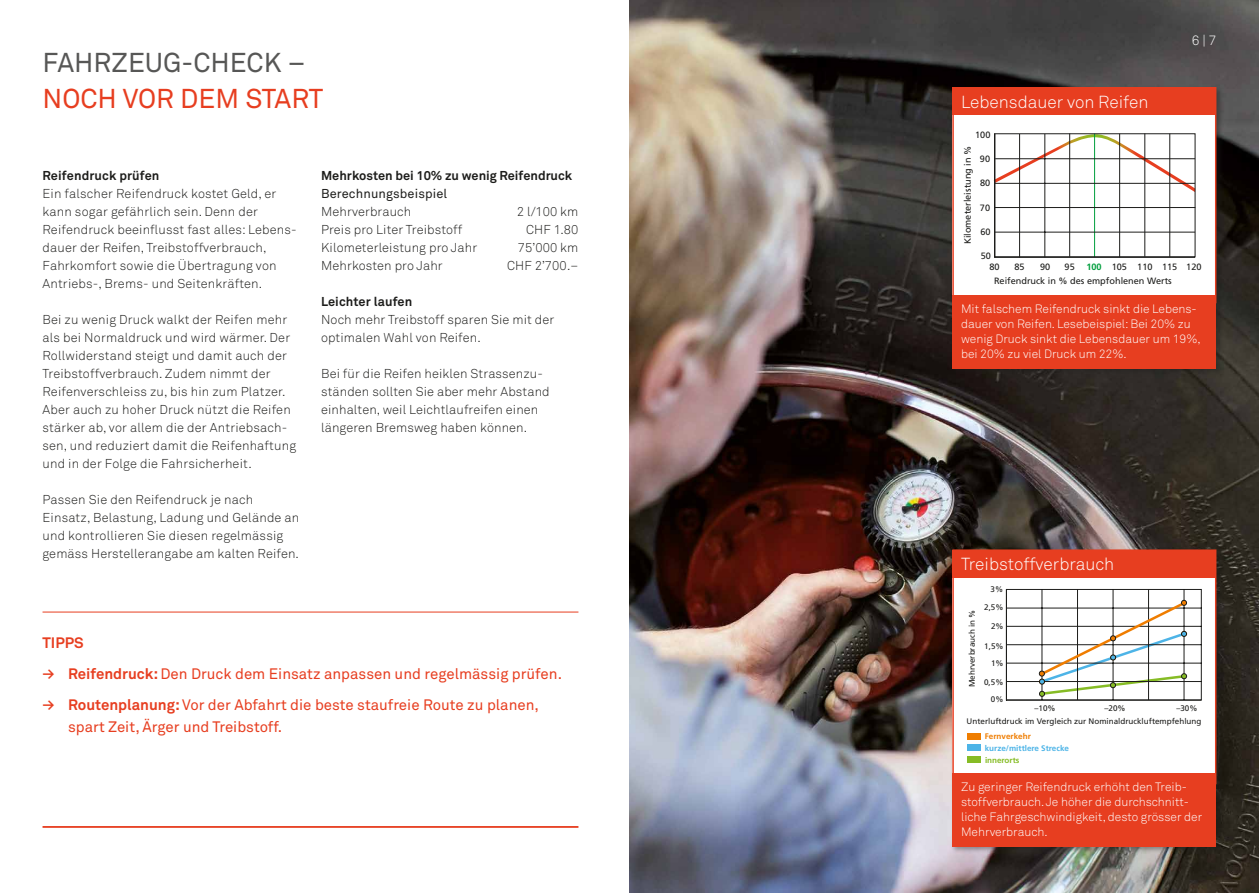
<style>
.page{position:relative;width:1259px;height:893px;background:#fff}
.page>*{position:absolute;margin:0;border:0;box-sizing:border-box;transform-origin:0 0}
.t1{font:27px "Akkurat";color:#575756}
.t2{font:27px "Akkurat";color:#e73e20}
.t3{font:300 17.25px "Akkurat";color:#fff}
.t4{font:15px/31px "Akkurat";color:#e73e20}
.t5{font:300 13.5px "Akkurat";color:#fff}
.t6{font:300 12.75px/18px "Akkurat";letter-spacing:.01em;color:#1d1d1b}
.t7{font:700 12.75px "Akkurat";color:#1d1d1b}
.t8{font:12.75px "Akkurat";letter-spacing:.01em;color:#1d1d1b}
.t9{font:300 12px/15px "Akkurat";color:#fff}
.t10{font:9.15px/14.2px "Frutiger";color:#1d1d1b}
.t11{font:8.1px/17.1px "Frutiger";color:#1d1d1b;text-align:right}
.t12{font:700 8.1px "Frutiger";color:#4db4e7}
.t13{font:700 8.1px "Frutiger";color:#ef7d00}
.t14{font:700 8.1px "Frutiger";color:#86bc25}
.s1{font-weight:700}
.s2{font-weight:700;color:#009e3d}
</style>
<div class="page">
<img style="left:629px;top:0;width:630px;height:893px">
<hr style="left:43px;top:612px;width:535px;height:1px;background:#e73e20">
<hr style="left:43px;top:826px;width:535px;height:2px;background:#e73e20">
<div style="left:950px;top:85px;width:274px;height:291px;background:#1d1d1b;opacity:.4"></div>
<div style="left:952px;top:95px;width:264px;height:215px;background:#fff"></div>
<div style="left:952px;top:87px;width:264px;height:28px;background:#e73e20"></div>
<div style="left:952px;top:87px;width:264px;height:216px;border:2px solid #e73e20"></div>
<svg style="left:993px;top:136px;width:200px;height:56px"></svg>
<hr style="left:1094px;top:134px;width:1px;height:123px;background:#009e3d">
<div style="left:994px;top:134px;width:201px;height:123px;border:1px solid #1d1d1b"></div>
<hr style="left:995px;top:158px;width:200px;height:1px;background:#1d1d1b">
<hr style="left:994px;top:183px;width:201px;height:1px;background:#1d1d1b">
<hr style="left:994px;top:207px;width:201px;height:1px;background:#1d1d1b">
<hr style="left:994px;top:232px;width:201px;height:1px;background:#1d1d1b">
<hr style="left:1044px;top:134px;width:1px;height:123px;background:#1d1d1b">
<hr style="left:994px;top:257px;width:201px;height:1px;background:#1d1d1b">
<hr style="left:1144px;top:133px;width:1px;height:124px;background:#1d1d1b">
<hr style="left:1019px;top:134px;width:1px;height:123px;background:#1d1d1b">
<hr style="left:1069px;top:133px;width:1px;height:124px;background:#1d1d1b">
<hr style="left:1119px;top:134px;width:1px;height:123px;background:#1d1d1b">
<hr style="left:1169px;top:134px;width:1px;height:123px;background:#1d1d1b">
<hr style="left:994px;top:134px;width:1px;height:123px;background:#1d1d1b">
<div style="left:952px;top:296px;width:264px;height:73px;background:#e73e20"></div>
<div style="left:950px;top:548px;width:274px;height:305px;background:#1d1d1b;opacity:.4"></div>
<div style="left:952px;top:557px;width:264px;height:231px;background:#fff"></div>
<div style="left:952px;top:550px;width:264px;height:27px;background:#e73e20"></div>
<div style="left:952px;top:549px;width:264px;height:235px;border:2px solid #e73e20"></div>
<hr style="left:1006px;top:700px;width:195px;height:1px;background:#1d1d1b">
<svg style="left:1006px;top:589px;width:195px;height:111px"></svg>
<div style="left:967px;top:733px;width:13px;height:6px;background:#ef7d00"></div>
<div style="left:967px;top:745px;width:13px;height:6px;background:#4db4e7"></div>
<div style="left:967px;top:756px;width:13px;height:7px;background:#86bc25"></div>
<div style="left:952px;top:773px;width:264px;height:73px;background:#e73e20"></div>
<h1 class="t1" style="left:43px;top:47px;width:264px">FAHRZEUG-CHECK –</h1>
<h1 class="t2" style="left:43px;top:83px;width:282px">NOCH VOR DEM START</h1>
<h2 class="t3" style="left:961px;top:91px;width:189px">Lebensdauer von Reifen</h2>
<p class="t10" style="left:975px;top:127px;width:17px">100</p>
<p class="t5" style="left:1191px;top:32px;width:26px">6 | 7</p>
<p class="t7" style="left:43px;top:167px;width:118px">Reifendruck prüfen</p>
<p class="t6" style="left:43px;top:185px;width:256px">Ein falscher Reifendruck kostet Geld, er kann sogar gefährlich sein. Denn der Reifendruck beeinflusst fast alles: Lebens&shy;dauer der Reifen, Treibstoffverbrauch, Fahrkomfort sowie die Übertragung von Antriebs-, Brems- und Seitenkräften.</p>
<p class="t6" style="left:43px;top:311px;width:255px">Bei zu wenig Druck walkt der Reifen mehr als bei Normaldruck und wird wärmer. Der Rollwiderstand steigt und damit auch der Treibstoffverbrauch. Zudem nimmt der Reifenverschleiss zu, bis hin zum Platzer.<br>Aber auch zu hoher Druck nützt die Reifen stärker ab, vor allem die der Antriebsach&shy;sen, und reduziert damit die Reifenhaftung und in der Folge die Fahrsicherheit.</p>
<p class="t6" style="left:43px;top:491px;width:258px">Passen Sie den Reifendruck je nach Einsatz, Belastung, Ladung und Gelände an und kontrollieren Sie diesen regelmässig gemäss Herstellerangabe am kalten Reifen.</p>
<p class="t7" style="left:321px;top:168px;width:252px">Mehrkosten bei 10% zu wenig Reifendruck</p>
<p class="t8" style="left:321px;top:186px;width:128px">Berechnungsbeispiel</p>
<p class="t6" style="left:321px;top:203px;width:92px">Mehrverbrauch</p>
<p class="t6" style="left:517px;top:203px;width:63px">2 l/100 km</p>
<p class="t6" style="left:321px;top:221px;width:143px">Preis pro Liter Treibstoff</p>
<p class="t6" style="left:526px;top:221px;width:54px">CHF 1.80</p>
<p class="t6" style="left:321px;top:239px;width:158px">Kilometerleistung pro Jahr</p>
<p class="t6" style="left:518px;top:239px;width:62px">75’000 km</p>
<p class="t6" style="left:321px;top:257px;width:123px">Mehrkosten pro Jahr</p>
<p class="t6" style="left:507px;top:257px;width:73px">CHF 2’700.–</p>
<p class="t7" style="left:321px;top:294px;width:93px">Leichter laufen</p>
<p class="t6" style="left:321px;top:311px;width:235px">Noch mehr Treibstoff sparen Sie mit der optimalen Wahl von Reifen.</p>
<p class="t6" style="left:321px;top:365px;width:230px">Bei für die Reifen heiklen Strassenzu&shy;ständen sollten Sie aber mehr Abstand einhalten, weil Leichtlaufreifen einen längeren Bremsweg haben können.</p>
<p class="t4" style="left:43px;top:627px;width:521px"><span class="s1">TIPPS<br>≥ Reifendruck:</span> Den Druck dem Einsatz anpassen und regelmässig prüfen. <span class="s1">≥ Routenplanung:</span> Vor der Abfahrt die beste staufreie Route zu planen,</p>
<p class="t4" style="left:68px;top:712px;width:216px">spart Zeit, Ärger und Treibstoff.</p>
<p class="t10" style="left:960px;top:244px;width:100px;rotate:-90deg">Kilometerleistung in %</p>
<p class="t10" style="left:980px;top:151px;width:12px">90</p>
<p class="t10" style="left:980px;top:175px;width:12px">80</p>
<p class="t10" style="left:980px;top:200px;width:12px">70</p>
<p class="t10" style="left:980px;top:224px;width:12px">60</p>
<p class="t10" style="left:981px;top:249px;width:12px">50</p>
<p class="t10" style="left:994px;top:259px;width:209px;text-indent:92px"><span class="s2">100</span> 105 110 115 120<br>Reifendruck in % des empfohlenen Werts</p>
<p class="t10" style="left:989px;top:259px;width:12px">80</p>
<p class="t10" style="left:1014px;top:259px;width:12px">85</p>
<p class="t10" style="left:1040px;top:259px;width:12px">90</p>
<p class="t10" style="left:1064px;top:259px;width:12px">95</p>
<p class="t9" style="left:961px;top:302px;width:241px">Mit falschem Reifendruck sinkt die Lebens&shy;dauer von Reifen. Lesebeispiel: Bei 20% zu wenig Druck sinkt die Lebensdauer um 19%, bei 20% zu viel Druck um 22%.</p>
<h2 class="t3" style="left:961px;top:554px;width:155px">Treibstoffverbrauch</h2>
<p class="t11" style="left:984px;top:599px;width:21px">2,5%</p>
<p class="t11" style="left:990px;top:581px;width:14px">3%</p>
<p class="t11" style="left:991px;top:617px;width:14px">2%</p>
<p class="t11" style="left:984px;top:637px;width:21px">1,5%<br>1%</p>
<p class="t11" style="left:984px;top:673px;width:21px">0,5%<br>0%</p>
<p class="t11" style="left:963px;top:687px;width:79px;rotate:-90deg">Mehrverbrauch in %</p>
<p class="t11" style="left:966px;top:713px;width:236px">Unterluftdruck im Vergleich zur Nominaldruckluftempfehlung</p>
<p class="t13" style="left:984px;top:732px;width:48px">Fernverkehr</p>
<p class="t12" style="left:984px;top:743px;width:86px">kurze/mittlere Strecke</p>
<p class="t14" style="left:985px;top:755px;width:36px">innerorts</p>
<p class="t9" style="left:961px;top:780px;width:243px">Zu geringer Reifendruck erhöht den Treib&shy;stoffverbrauch. Je höher die durchschnitt&shy;liche Fahrgeschwindigkeit, desto grösser der Mehrverbrauch.</p>
<p class="t11" style="left:1034px;top:699px;width:23px">–10%</p>
<p class="t11" style="left:1104px;top:699px;width:23px">–20%</p>
<p class="t11" style="left:1176px;top:699px;width:23px">–30%</p>
</div>
